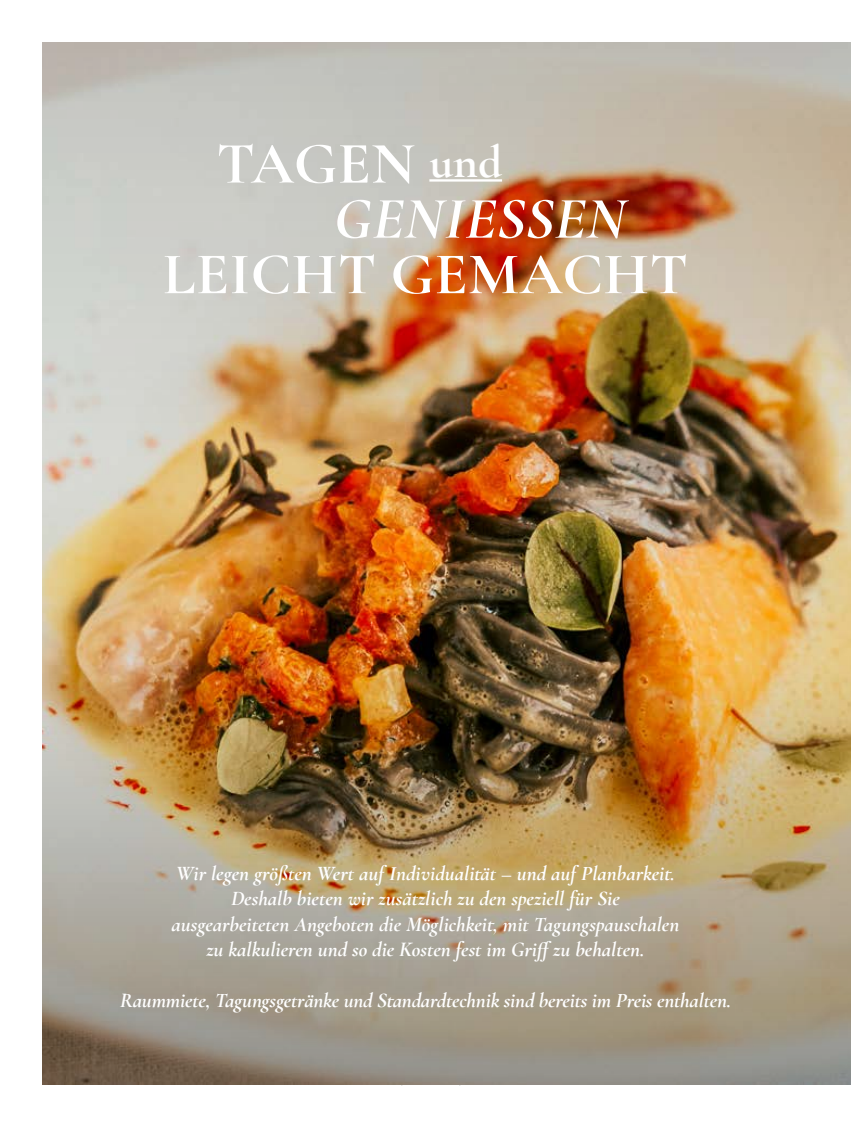
<style>
.page{position:relative;width:851px;height:1127px;background:#fff}
.page>*{position:absolute;margin:0;border:0;box-sizing:border-box;transform-origin:0 0}
.t1{font:700 59.55px/110.6px "Cormorant Garamond";letter-spacing:.01em;color:#fff}
.t2{font:italic 700 59.55px "Cormorant Garamond";letter-spacing:.01em;color:#fff}
.t3{font:700 47.1px "Cormorant Garamond";color:#fff}
.t4{font:italic 700 21px/25.5px "Cormorant Garamond";color:#fff;text-align:center}
</style>
<div class="page">
<img style="left:43px;top:521px;width:807px;height:85px">
<img style="left:43px;top:606px;width:807px;height:478px">
<img style="left:43px;top:43px;width:807px;height:478px">
<hr style="left:429px;top:179px;width:73px;height:3px;background:#fff">
<h2 class="t3" style="left:429px;top:133px;width:74px">und</h2>
<h1 class="t2" style="left:334px;top:182px;width:293px">GENIESSEN</h1>
<h1 class="t1" style="left:163px;top:108px;width:526px;text-indent:53px">TAGEN<br>LEICHT GEMACHT</h1>
<p class="t4" style="left:171px;top:860px;width:509px">Wir legen größten Wert auf Individualität – und auf Planbarkeit.<br>Deshalb bieten wir zusätzlich zu den speziell für Sie ausgearbeiteten Angeboten die Möglichkeit, mit Tagungspauschalen zu kalkulieren und so die Kosten fest im Griff zu behalten.</p>
<p class="t4" style="left:120px;top:988px;width:613px">Raummiete, Tagungsgetränke und Standardtechnik sind bereits im Preis enthalten.</p>
</div>
